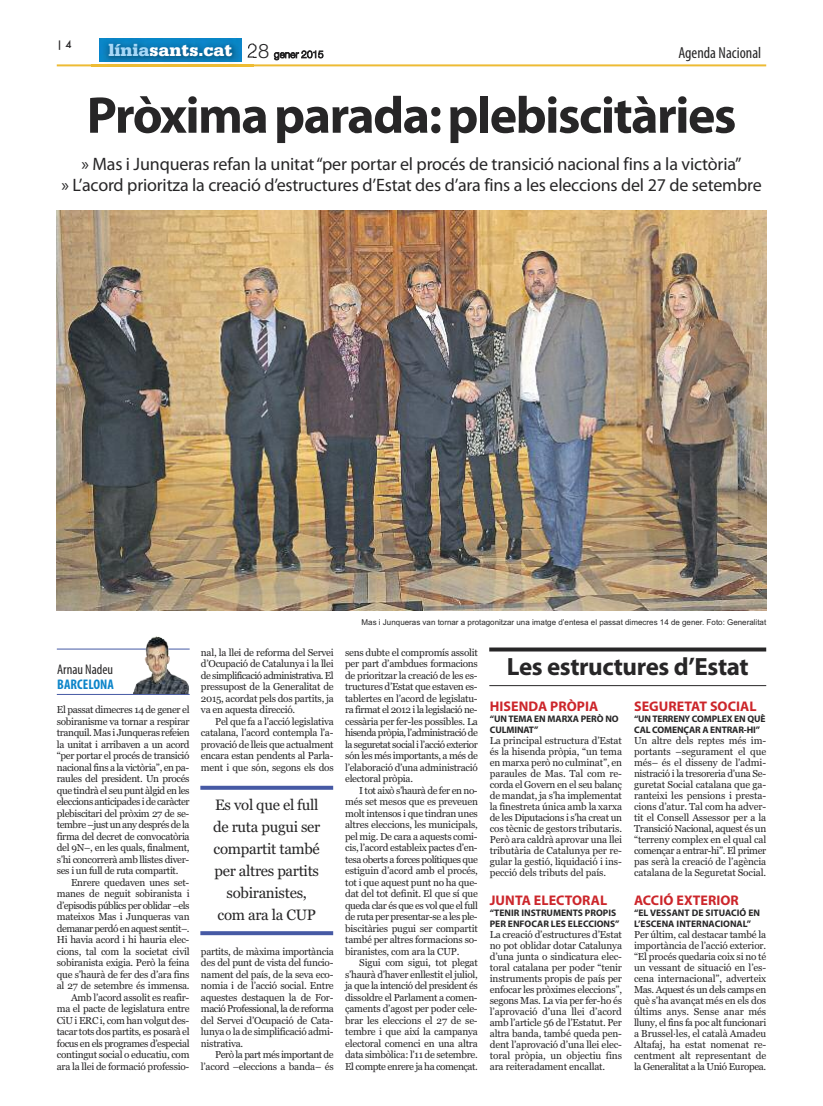
<style>
.page{position:relative;width:823px;height:1106px;background:#fff}
.page>*{position:absolute;margin:0;border:0;box-sizing:border-box;transform-origin:0 0}
.t1{font:700 52px "Myriad Pro";letter-spacing:-.03em;color:#272627}
.t2{font:700 25px "Myriad Pro";letter-spacing:-.015em;color:#272627}
.t3{font:18px/21px "Myriad Pro";letter-spacing:-.01em;color:#272627;text-align:center}
.t4{font:900 18px "Serifa";color:#fff}
.t5{font:condensed 16px "Myriad Pro";color:#272627}
.t6{font:15px/22px "Georgia";letter-spacing:-.02em;color:#272627;text-align:center}
.t7{font:700 14px "Myriad Pro";letter-spacing:.005em;color:#cc262b}
.t8{font:condensed 14px "Myriad Pro";color:#272627}
.t9{font:700 condensed 14px "Myriad Pro";letter-spacing:.005em;color:#0d85c9}
.t10{font:10px/11.5px "Georgia";letter-spacing:-.025em;color:#272627;text-align:justify}
.t11{font:10px/11.5px "Georgia";letter-spacing:-.045em;color:#272627;text-align:right}
.t12{font:500 10px "Futura";color:#272627}
.t13{font:700 9.5px/11px "Myriad Pro";color:#272627}
.t14{font:8px "Arial";color:#272627}
.s1{color:#a7d8f7}
.s2{font-family:"Helvetica Neue";font-weight:300;font-size:20px;color:#272627}
</style>
<div class="page">
<hr style="left:57px;top:64px;width:708px;height:2px;background:#edbb34">
<img style="left:92px;top:38px;width:161px;height:29px">
<img style="left:247px;top:43px;width:6px;height:15px">
<img style="left:99px;top:39px;width:143px;height:23px">
<svg style="left:489px;top:647px;width:276px;height:4px"></svg>
<hr style="left:489px;top:685px;width:276px;height:1px;background:#272627">
<svg style="left:200px;top:931px;width:133px;height:4px"></svg>
<svg style="left:200px;top:785px;width:133px;height:4px"></svg>
<hr style="left:57px;top:694px;width:132px;height:1px;background:#4659a4">
<hr style="left:57px;top:648px;width:132px;height:1px;background:#4659a4">
<img style="left:133px;top:636px;width:37px;height:58px">
<img style="left:57px;top:210px;width:708px;height:401px">
<p class="t12" style="left:57px;top:39px;width:16px">| 4</p>
<h3 class="t4" style="left:108px;top:44px;width:216px"><span class="s1">línia</span>sants.cat <span class="s2">28</span> <sub>gener</sub> <sub>2015</sub></h3>
<h3 class="t5" style="left:678px;top:47px;width:84px">Agenda Nacional</h3>
<h1 class="t1" style="left:87px;top:96px;width:651px">Pròximaparada:plebiscitàries</h1>
<h3 class="t3" style="left:61px;top:155px;width:701px">» Mas i Junqueras refan la unitat“per portar el procés de transició nacional fins a la victòria”<br>» L’acord prioritza la creació d’estructures d’Estat des d’ara fins a les eleccions del 27 de setembre</h3>
<h3 class="t8" style="left:57px;top:664px;width:57px">Arnau Nadeu</h3>
<h3 class="t9" style="left:57px;top:679px;width:58px">BARCELONA</h3>
<p class="t10" style="left:57px;top:704px;width:134px">El passat dimecres 14 de gener el sobiranisme va tornar a respirar tranquil. Mas i Junqueras refeien la unitat i arribaven a un acord “per portar el procés de transició nacional fins a la victòria”, en pa&shy;raules del president. Un procés que tindrà el seu punt àlgid en les eleccions anticipades i de caràcter plebiscitari del pròxim 27 de se&shy;tembre –just un any després de la firma del decret de convocatòria del 9N–, en les quals, finalment, s’hi concorrerà amb llistes diver&shy;ses i un full de ruta compartit.</p>
<p class="t10" style="left:57px;top:876px;width:134px;text-align:right">Enrere quedaven unes set&shy;manes de neguit sobiranista i d’episodis públics per oblidar –els mateixos Mas i Junqueras van demanar perdó en aquest sentit–.<br>Hi havia acord i hi hauria elec&shy;cions, tal com la societat civil sobiranista exigia. Però la feina que s’haurà de fer des d’ara fins al 27 de setembre és immensa.<br>Amb l’acord assolit es reafir&shy;ma el pacte de legislatura entre<br>CiU i ERC i, com han volgut des&shy;tacar tots dos partits, es posarà el focus en els programes d’especial contingut social o educatiu, com ara la llei de formació professio-</p>
<p class="t10" style="left:201px;top:646px;width:134px">nal, la llei de reforma del Servei d’Ocupació de Catalunya i la llei de simplificació administrativa. El pressupost de la Generalitat de 2015, acordat pels dos partits, ja va en aquesta direcció.</p>
<p class="t10" style="left:201px;top:715px;width:134px;text-indent:14px">Pel que fa a l’acció legislativa catalana, l’acord contempla l’a&shy;provació de lleis que actualment encara estan pendents al Parla&shy;ment i que són, segons els dos</p>
<h3 class="t6" style="left:213px;top:794px;width:109px">Es vol que el full de ruta pugui ser compartit també per altres partits sobiranistes, com ara la CUP</h3>
<p class="t10" style="left:201px;top:945px;width:134px">partits, de màxima importància des del punt de vista del funcio&shy;nament del país, de la seva eco&shy;nomia i de l’acció social. Entre aquestes destaquen la de For&shy;mació Professional, la de reforma del Servei d’Ocupació de Cata&shy;lunya o la de simplificació admi&shy;nistrativa.</p>
<p class="t11" style="left:201px;top:1049px;width:134px">Però la part més important de l’acord –eleccions a banda– és</p>
<p class="t14" style="left:361px;top:617px;width:406px">Mas i Junqueras van tornar a protagonitzar una imatge d’entesa el passat dimecres 14 de gener. Foto: Generalitat</p>
<p class="t10" style="left:345px;top:646px;width:134px">sens dubte el compromís assolit per part d’ambdues formacions de prioritzar la creació de les es&shy;tructures d’Estat que estaven es&shy;tablertes en l’acord de legislatu&shy;ra firmat el 2012 i la legislació ne&shy;cessària per fer-les possibles. La hisenda pròpia, l’administració de la seguretat social i l’acció exterior són les més importants, a més de l’elaboració d’una administració electoral pròpia.</p>
<p class="t10" style="left:345px;top:784px;width:134px;text-indent:14px">I tot això s’haurà de fer en no&shy;més set mesos que es preveuen molt intensos i que tindran unes altres eleccions, les municipals, pel mig. De cara a aquests comi&shy;cis, l’acord estableix pactes d’en&shy;tesa oberts a forces polítiques que estiguin d’acord amb el procés, tot i que aquest punt no ha que&shy;dat del tot definit. El que sí que queda clar és que es vol que el full de ruta per presentar-se a les ple&shy;biscitàries pugui ser compartit també per altres formacions so&shy;biranistes, com ara la CUP.</p>
<p class="t10" style="left:345px;top:957px;width:134px;text-indent:14px">Sigui com sigui, tot plegat s’haurà d’haver enllestit el juliol, ja que la intenció del president és dissoldre el Parlament a comen&shy;çaments d’agost per poder cele&shy;brar les eleccions el 27 de se&shy;tembre i que així la campanya electoral comenci en una altra data simbòlica: l’11 de setembre.<br>El compte enrere ja ha començat.</p>
<h2 class="t2" style="left:506px;top:656px;width:243px">Les estructures d’Estat</h2>
<h3 class="t7" style="left:489px;top:700px;width:110px">HISENDA PRÒPIA</h3>
<p class="t13" style="left:489px;top:713px;width:130px">“UNTEMA EN MARXA PERÒ NO<br>CULMINAT”</p>
<p class="t10" style="left:489px;top:734px;width:134px;line-height:11px">La principal estructura d’Estat és la hisenda pròpia, “un tema en marxa però no culminat”, en paraules de Mas. Tal com re&shy;corda el Govern en el seu balanç de mandat, ja s’ha implementat la finestreta única amb la xarxa de les Diputacions i s’ha creat un cos tècnic de gestors tributaris.<br>Però ara caldrà aprovar una llei tributària de Catalunya per re&shy;gular la gestió, liquidació i ins&shy;pecció dels tributs del país.</p>
<h3 class="t7" style="left:489px;top:894px;width:119px">JUNTA ELECTORAL</h3>
<p class="t13" style="left:489px;top:907px;width:131px">“TENIR INSTRUMENTS PROPIS<br>PER ENFOCAR LES ELECCIONS”</p>
<p class="t10" style="left:489px;top:928px;width:134px;line-height:11px">La creació d’estructures d’Estat no pot oblidar dotar Catalunya d’una junta o sindicatura elec&shy;toral catalana per poder “tenir instruments propis de país per enfocar les pròximes eleccions”, segons Mas. La via per fer-ho és l’aprovació d’una llei d’acord amb l’article 56 de l’Estatut. Per altra banda, també queda pen&shy;dent l’aprovació d’una llei elec&shy;toral pròpia, un objectiu fins ara reiteradament encallat.</p>
<h3 class="t7" style="left:633px;top:700px;width:124px">SEGURETAT SOCIAL</h3>
<p class="t13" style="left:633px;top:713px;width:133px">“UNTERRENY COMPLEX EN QUÈ<br>CAL COMENÇAR A ENTRAR-HI”</p>
<p class="t10" style="left:633px;top:734px;width:134px;line-height:11px">Un altre dels reptes més im&shy;portants –segurament el que més– és el disseny de l’admi&shy;nistració i la tresoreria d’una Se&shy;guretat Social catalana que ga&shy;ranteixi les pensions i presta&shy;cions d’atur. Tal com ha adver&shy;tit el Consell Assessor per a la Transició Nacional, aquest és un “terreny complex en el qual cal començar a entrar-hi”. El primer pas serà la creació de l’agència catalana de la Seguretat Social.</p>
<h3 class="t7" style="left:633px;top:894px;width:106px">ACCIÓ EXTERIOR</h3>
<p class="t13" style="left:633px;top:907px;width:127px">“EL VESSANT DE SITUACIÓ EN<br>L’ESCENA INTERNACIONAL”</p>
<p class="t10" style="left:633px;top:928px;width:134px;line-height:11px">Per últim, cal destacar també la importància de l’acció exterior. “El procés quedaria coix si no té un vessant de situació en l’es&shy;cena internacional”, adverteix Mas. Aquest és un dels camps en què s’ha avançat més en els dos últims anys. Sense anar més lluny, el fins fa poc alt funcionari a Brussel·les, el català Amadeu Altafaj, ha estat nomenat re&shy;centment alt representant de la Generalitat a la Unió Europea.</p>
</div>
